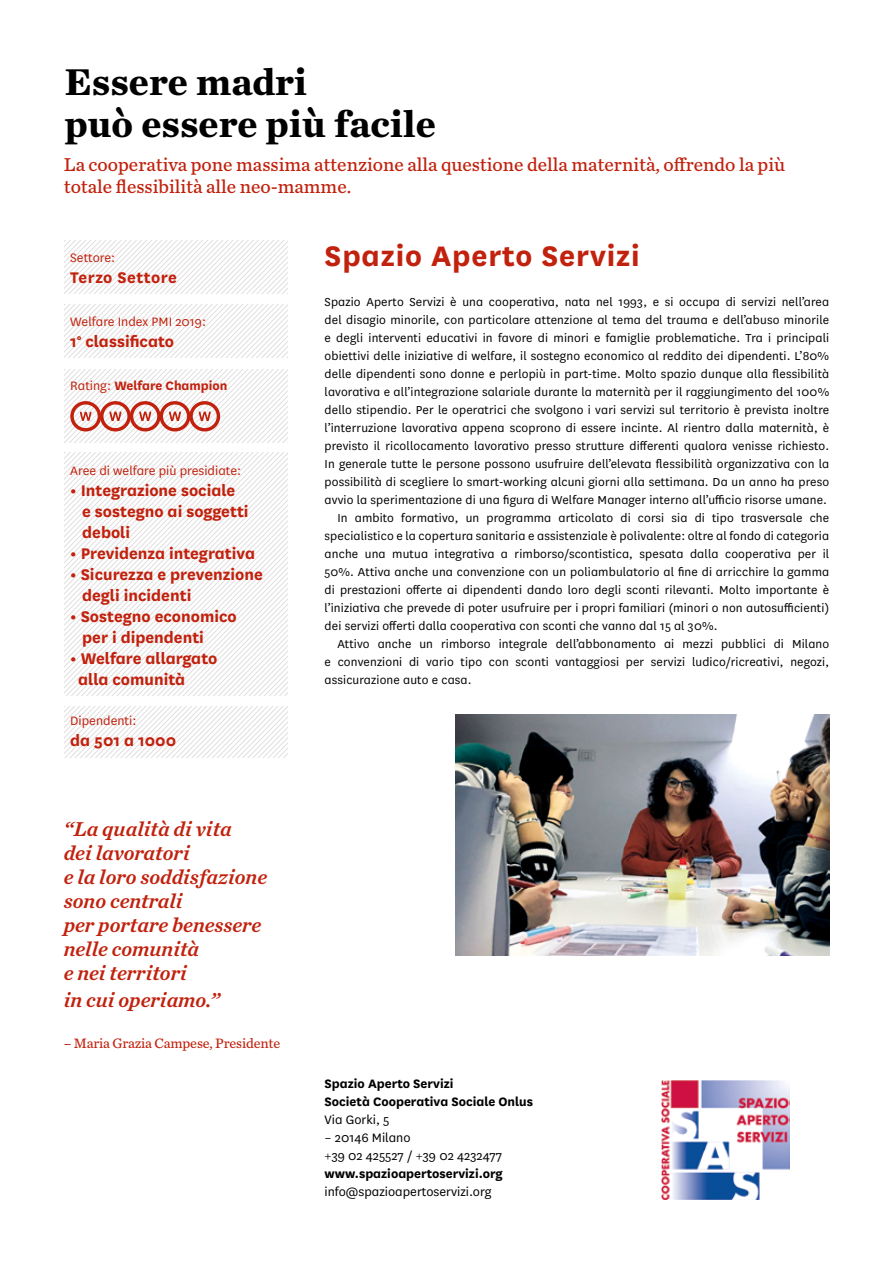
<style>
.page{position:relative;width:893px;height:1263px;background:#fff}
.page>*{position:absolute;margin:0;border:0;box-sizing:border-box;transform-origin:0 0}
.t1{font:700 39px/42px "Chronicle Text G4";color:#000}
.t2{font:700 33px "National";letter-spacing:.025em;color:#c1210d}
.t3{font:italic 21px/24px "Chronicle Text G3 Semi";color:#c1210d}
.t4{font:19.5px/22.5px "Chronicle Text G4";color:#c1210d}
.t5{font:700 18px/21px "National";color:#c1210d}
.t6{font:700 18px "National";letter-spacing:.025em;color:#c1210d}
.t7{font:700 14.25px/18px "National";color:#000}
.t8{font:14.25px/18px "National";color:#000}
.t9{font:14.25px "National";color:#c1210d}
.t10{font:14.25px "Chronicle Text G3";letter-spacing:-.01em;color:#c1210d}
.t11{font:700 14.25px "National";color:#c1210d}
.t12{font:13.5px "National";letter-spacing:.01em;color:#000}
.s1{font-weight:400}
</style>
<div class="page">
<svg style="left:65px;top:241px;width:223px;height:53px"></svg>
<svg style="left:65px;top:304px;width:223px;height:53px"></svg>
<svg style="left:65px;top:706px;width:223px;height:51px"></svg>
<svg style="left:65px;top:453px;width:223px;height:242px"></svg>
<svg style="left:65px;top:370px;width:223px;height:72px"></svg>
<img style="left:661px;top:1080px;width:129px;height:119px">
<img style="left:455px;top:715px;width:374px;height:241px">
<h1 class="t1" style="left:65px;top:59px;width:373px">Essere madri<br>può essere più facile</h1>
<h3 class="t4" style="left:64px;top:152px;width:723px">La cooperativa pone massima attenzione alla questione della maternità, offrendo la più totale flessibilità alle neo-mamme.</h3>
<p class="t9" style="left:70px;top:249px;width:46px">Settore:</p>
<h3 class="t6" style="left:70px;top:265px;width:108px">Terzo Settore</h3>
<p class="t9" style="left:70px;top:312px;width:137px">Welfare Index PMI 2019:</p>
<h3 class="t5" style="left:70px;top:329px;width:105px">1° classificato</h3>
<p class="t11" style="left:70px;top:376px;width:159px"><span class="s1">Rating:</span> Welfare Champion</p>
<p class="t9" style="left:70px;top:461px;width:172px">Aree di welfare più presidiate:</p>
<h3 class="t5" style="left:82px;top:478px;width:168px;text-indent:-12px">• Integrazione sociale<br>e sostegno ai soggetti deboli</h3>
<h3 class="t5" style="left:70px;top:541px;width:186px">• Previdenza integrativa</h3>
<h3 class="t5" style="left:82px;top:562px;width:182px;text-indent:-12px">• Sicurezza e prevenzione degli incidenti</h3>
<h3 class="t5" style="left:82px;top:604px;width:156px;text-indent:-12px">• Sostegno economico per i dipendenti</h3>
<h3 class="t5" style="left:78px;top:646px;width:141px;text-indent:-8px">• Welfare allargato alla comunità</h3>
<p class="t9" style="left:70px;top:712px;width:68px">Dipendenti:</p>
<h3 class="t5" style="left:70px;top:729px;width:108px">da 501 a 1000</h3>
<h3 class="t3" style="left:64px;top:816px;width:205px">“La qualità di vita<br>dei lavoratori<br>e la loro soddisfazione sono centrali<br>per portare benessere nelle comunità<br>e nei territori</h3>
<h3 class="t3" style="left:64px;top:987px;width:158px">in cui operiamo.”</h3>
<p class="t10" style="left:64px;top:1033px;width:218px">– Maria Grazia Campese, Presidente</p>
<h2 class="t2" style="left:325px;top:232px;width:316px">Spazio Aperto Servizi</h2>
<p class="t12" style="left:325px;top:293px;width:506px">Spazio Aperto Servizi è una cooperativa, nata nel 1993, e si occupa di servizi nell’area</p>
<p class="t12" style="left:325px;top:311px;width:506px">del disagio minorile, con particolare attenzione al tema del trauma e dell’abuso minorile</p>
<p class="t12" style="left:325px;top:329px;width:506px">e degli interventi educativi in favore di minori e famiglie problematiche. Tra i principali</p>
<p class="t12" style="left:325px;top:347px;width:506px">obiettivi delle iniziative di welfare, il sostegno economico al reddito dei dipendenti. L’80%</p>
<p class="t12" style="left:325px;top:365px;width:506px">delle dipendenti sono donne e perlopiù in part-time. Molto spazio dunque alla flessibilità</p>
<p class="t12" style="left:325px;top:383px;width:506px">lavorativa e all’integrazione salariale durante la maternità per il raggiungimento del 100%</p>
<p class="t12" style="left:325px;top:401px;width:506px">dello stipendio. Per le operatrici che svolgono i vari servizi sul territorio è prevista inoltre</p>
<p class="t12" style="left:325px;top:419px;width:506px">l’interruzione lavorativa appena scoprono di essere incinte. Al rientro dalla maternità, è</p>
<p class="t12" style="left:325px;top:437px;width:506px">previsto il ricollocamento lavorativo presso strutture differenti qualora venisse richiesto.</p>
<p class="t12" style="left:325px;top:455px;width:506px">In generale tutte le persone possono usufruire dell’elevata flessibilità organizzativa con la</p>
<p class="t12" style="left:325px;top:473px;width:506px">possibilità di scegliere lo smart-working alcuni giorni alla settimana. Da un anno ha preso</p>
<p class="t12" style="left:325px;top:491px;width:504px">avvio la sperimentazione di una figura di Welfare Manager interno all’ufficio risorse umane.</p>
<p class="t12" style="left:337px;top:509px;width:493px">In ambito formativo, un programma articolato di corsi sia di tipo trasversale che</p>
<p class="t12" style="left:325px;top:527px;width:506px">specialistico e la copertura sanitaria e assistenziale è polivalente: oltre al fondo di categoria</p>
<p class="t12" style="left:325px;top:545px;width:506px">anche una mutua integrativa a rimborso/scontistica, spesata dalla cooperativa per il</p>
<p class="t12" style="left:325px;top:563px;width:506px">50%. Attiva anche una convenzione con un poliambulatorio al fine di arricchire la gamma</p>
<p class="t12" style="left:325px;top:581px;width:506px">di prestazioni offerte ai dipendenti dando loro degli sconti rilevanti. Molto importante è</p>
<p class="t12" style="left:325px;top:599px;width:506px">l’iniziativa che prevede di poter usufruire per i propri familiari (minori o non autosufficienti)</p>
<p class="t12" style="left:325px;top:617px;width:394px">dei servizi offerti dalla cooperativa con sconti che vanno dal 15 al 30%.</p>
<p class="t12" style="left:337px;top:635px;width:493px">Attivo anche un rimborso integrale dell’abbonamento ai mezzi pubblici di Milano</p>
<p class="t12" style="left:325px;top:653px;width:506px">e convenzioni di vario tipo con sconti vantaggiosi per servizi ludico/ricreativi, negozi,</p>
<p class="t12" style="left:325px;top:671px;width:149px">assicurazione auto e casa.</p>
<p class="t7" style="left:325px;top:1074px;width:210px">Spazio Aperto Servizi<br>Società Cooperativa Sociale Onlus</p>
<p class="t8" style="left:325px;top:1110px;width:66px">Via Gorki, 5</p>
<p class="t8" style="left:325px;top:1128px;width:179px">– 20146 Milano<br>+39 02 425527 / +39 02 4232477</p>
<p class="t7" style="left:325px;top:1164px;width:180px">www.spazioapertoservizi.org</p>
<p class="t8" style="left:325px;top:1182px;width:168px">info@spazioapertoservizi.org</p>
</div>
